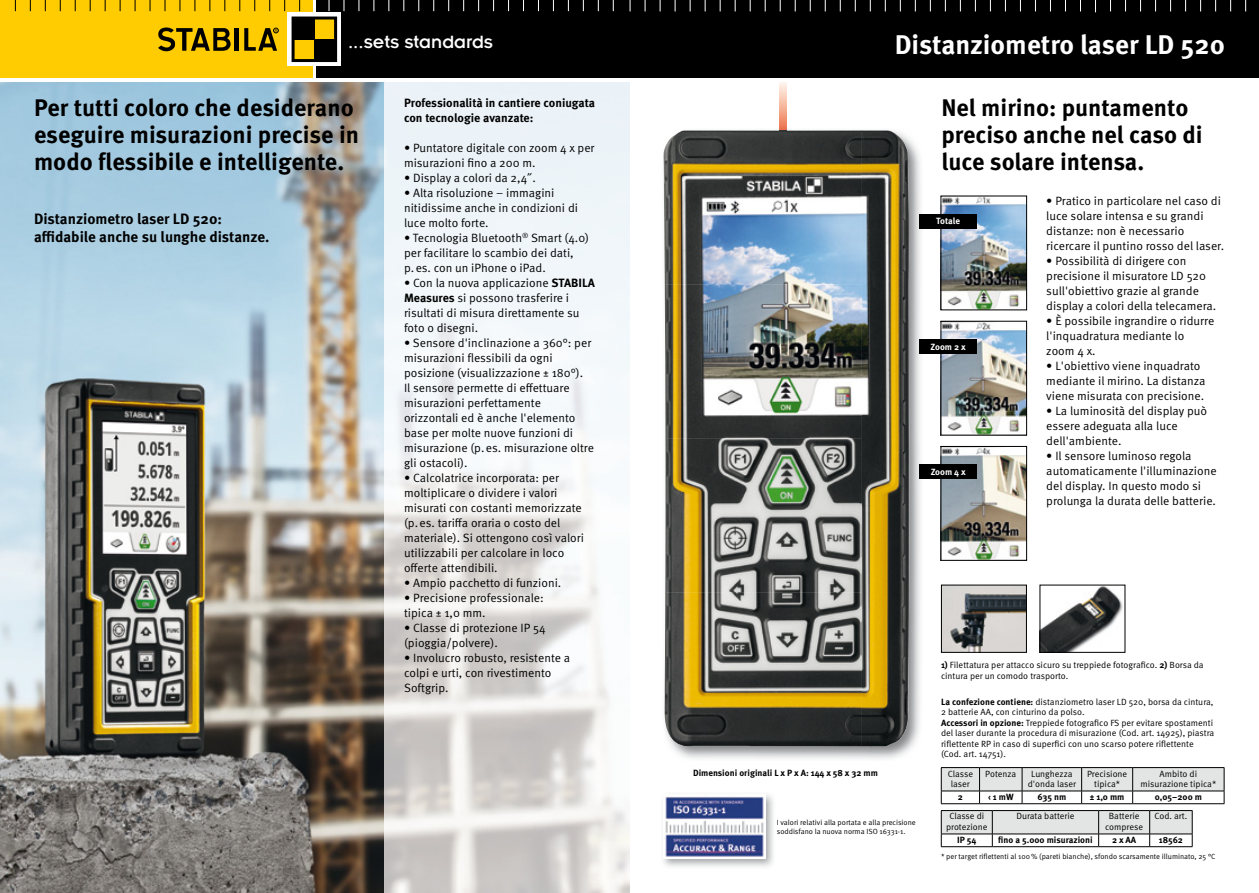
<style>
.page{position:relative;width:1259px;height:893px;background:#fff}
.page>*{position:absolute;margin:0;border:0;box-sizing:border-box;transform-origin:0 0}
.t1{font:700 27px "Meta Pro";color:#fff}
.t2{font:700 24px/27px "Meta Pro";color:#000}
.t3{font:19.5px "Insignia";color:#fff}
.t4{font:700 15px/18px "Meta Pro";letter-spacing:-.005em;color:#000}
.t5{font:12px/15px "Meta Pro";color:#000}
.t6{font:700 12px/15px "Meta Pro";color:#000}
.t7{font:9px/10.5px "Meta Pro";color:#000;text-align:center}
.t8{font:700 9px "Meta Pro";color:#000}
.t9{font:700 9px "Meta Pro";letter-spacing:-.005em;color:#fff}
.t10{font:7.5px/9px "Meta Pro";color:#000}
.s1{font-weight:700}
</style>
<div class="page">
<svg style="left:312px;top:0;width:1px;height:78px"></svg>
<div style="left:316px;top:0;width:313px;height:78px;background:#000"></div>
<div style="left:0;top:0;width:312px;height:78px;background:#fecc00"></div>
<div style="left:288px;top:13px;width:53px;height:53px;background:linear-gradient(to right,#fff,#fff)"></div>
<div style="left:293px;top:39px;width:21px;height:22px;background:#fecc00"></div>
<div style="left:314px;top:18px;width:21px;height:21px;background:#fecc00"></div>
<div style="left:293px;top:18px;width:21px;height:21px;background:#000"></div>
<div style="left:314px;top:39px;width:21px;height:22px;background:#000"></div>
<div style="left:291px;top:17px;width:46px;height:45px;border:3px solid #000"></div>
<svg style="left:244px;top:28px;width:34px;height:23px"></svg>
<div style="left:234px;top:28px;width:5px;height:23px;background:#000"></div>
<svg style="left:158px;top:27px;width:73px;height:25px"></svg>
<div style="left:629px;top:0;width:630px;height:78px;background:#000"></div>
<svg style="left:1095px;top:0;width:1px;height:12px"></svg>
<img style="left:0;top:82px;width:629px;height:811px">
<svg style="left:780px;top:82px;width:6px;height:45px"></svg>
<img style="left:682px;top:127px;width:238px;height:52px">
<img style="left:871px;top:179px;width:53px;height:580px">
<svg style="left:780px;top:127px;width:6px;height:4px"></svg>
<img style="left:663px;top:131px;width:246px;height:615px">
<img style="left:780px;top:131px;width:6px;height:23px">
<img style="left:942px;top:198px;width:83px;height:110px">
<div style="left:940px;top:196px;width:87px;height:114px;border:1px solid #000"></div>
<div style="left:919px;top:214px;width:58px;height:14px;background:#000"></div>
<img style="left:942px;top:323px;width:83px;height:110px">
<div style="left:940px;top:321px;width:87px;height:114px;border:1px solid #000"></div>
<div style="left:919px;top:339px;width:58px;height:15px;background:#000"></div>
<img style="left:942px;top:448px;width:83px;height:111px">
<div style="left:940px;top:446px;width:87px;height:115px;border:1px solid #000"></div>
<div style="left:919px;top:464px;width:58px;height:15px;background:#000"></div>
<img style="left:663px;top:794px;width:110px;height:73px">
<img style="left:663px;top:795px;width:102px;height:64px">
<img style="left:1041px;top:587px;width:82px;height:64px">
<div style="left:1039px;top:585px;width:86px;height:68px;border:1px solid #000"></div>
<img style="left:943px;top:587px;width:81px;height:64px">
<div style="left:941px;top:585px;width:85px;height:68px;border:1px solid #000"></div>
<hr style="left:941px;top:767px;width:38px;height:1px;background:#000">
<hr style="left:979px;top:767px;width:43px;height:1px;background:#000">
<hr style="left:1022px;top:767px;width:59px;height:1px;background:#000">
<hr style="left:1081px;top:767px;width:51px;height:1px;background:#000">
<hr style="left:1132px;top:767px;width:92px;height:1px;background:#000">
<svg style="left:941px;top:768px;width:283px;height:36px"></svg>
<hr style="left:1132px;top:803px;width:92px;height:1px;background:#000">
<svg style="left:941px;top:810px;width:252px;height:37px"></svg>
<hr style="left:941px;top:846px;width:51px;height:1px;background:#000">
<hr style="left:992px;top:846px;width:106px;height:1px;background:#000">
<hr style="left:1098px;top:846px;width:51px;height:1px;background:#000">
<hr style="left:1149px;top:846px;width:43px;height:1px;background:#000">
<h3 class="t3" style="left:348px;top:32px;width:146px">...sets standards</h3>
<h1 class="t1" style="left:894px;top:28px;width:332px">Distanziometro laser LD 520</h1>
<p class="t6" style="left:404px;top:95px;width:193px">Professionalità in cantiere coniugata con tecnologie avanzate:</p>
<p class="t5" style="left:404px;top:140px;width:192px">• Puntatore digitale con zoom 4 x per misurazioni fino a 200 m.</p>
<p class="t5" style="left:404px;top:170px;width:133px">• Display a colori da 2,4˝.</p>
<p class="t5" style="left:404px;top:185px;width:175px">• Alta risoluzione – immagini nitidissime anche in condizioni di luce molto forte.</p>
<p class="t5" style="left:404px;top:230px;width:187px">• Tecnologia Bluetooth<sup>®</sup> Smart (4.0) per facilitare lo scambio dei dati,<br>p. es. con un iPhone o iPad.</p>
<p class="t5" style="left:404px;top:275px;width:192px">• Con la nuova applicazione <span class="s1">STABILA<br>Measures</span> si possono trasferire i risultati di misura direttamente su foto o disegni.</p>
<p class="t5" style="left:404px;top:335px;width:191px">• Sensore d'inclinazione a 360°: per misurazioni flessibili da ogni posizione (visualizzazione ± 180°).<br>Il sensore permette di effettuare misurazioni perfettamente orizzontali ed è anche l'elemento base per molte nuove funzioni di misurazione (p. es. misurazione oltre gli ostacoli).</p>
<p class="t5" style="left:404px;top:470px;width:181px">• Calcolatrice incorporata: per moltiplicare o dividere i valori misurati con costanti memorizzate (p. es. tariffa oraria o costo del materiale). Si ottengono così valori utilizzabili per calcolare in loco offerte attendibili.</p>
<p class="t5" style="left:404px;top:575px;width:159px">• Ampio pacchetto di funzioni.</p>
<p class="t5" style="left:404px;top:590px;width:141px">• Precisione professionale: tipica ± 1,0 mm.</p>
<p class="t5" style="left:404px;top:620px;width:143px">• Classe di protezione IP 54 (pioggia/polvere).</p>
<p class="t5" style="left:404px;top:650px;width:168px">• Involucro robusto, resistente a colpi e urti, con rivestimento<br>Softgrip.</p>
<h2 class="t2" style="left:34px;top:94px;width:327px">Per tutti coloro che desiderano eseguire misurazioni precise in modo flessibile e intelligente.</h2>
<h2 class="t2" style="left:941px;top:94px;width:263px">Nel mirino: puntamento preciso anche nel caso di luce solare intensa.</h2>
<p class="t5" style="left:1046px;top:193px;width:179px">• Pratico in particolare nel caso di luce solare intensa e su grandi distanze: non è necessario ricercare il puntino rosso del laser.</p>
<p class="t5" style="left:1046px;top:253px;width:172px">• Possibilità di dirigere con precisione il misuratore LD 520 sull'obiettivo grazie al grande display a colori della telecamera.</p>
<p class="t5" style="left:1046px;top:313px;width:169px">• È possibile ingrandire o ridurre l'inquadratura mediante lo zoom 4 x.</p>
<p class="t5" style="left:1046px;top:358px;width:161px">• L'obiettivo viene inquadrato mediante il mirino. La distanza viene misurata con precisione.</p>
<p class="t5" style="left:1046px;top:403px;width:162px">• La luminosità del display può essere adeguata alla luce dell'ambiente.</p>
<p class="t5" style="left:1046px;top:448px;width:172px">• Il sensore luminoso regola automaticamente l'illuminazione del display. In questo modo si prolunga la durata delle batterie.</p>
<p class="t4" style="left:34px;top:210px;width:237px">Distanziometro laser LD 520: affidabile anche su lunghe distanze.</p>
<p class="t9" style="left:936px;top:216px;width:25px">Totale</p>
<p class="t9" style="left:930px;top:341px;width:37px">Zoom 2 x</p>
<p class="t9" style="left:930px;top:466px;width:36px">Zoom 4 x</p>
<p class="t7" style="left:941px;top:660px;width:264px;text-align:left"><span class="s1">1)</span> Filettatura per attacco sicuro su treppiede fotografico. <span class="s1">2)</span> Borsa da cintura per un comodo trasporto.</p>
<p class="t8" style="left:693px;top:767px;width:187px">Dimensioni originali L x P x A: 144 x 58 x 32 mm</p>
<p class="t10" style="left:777px;top:818px;width:140px">I valori relativi alla portata e alla precisione soddisfano la nuova norma ISO 16331-1.</p>
<p class="t7" style="left:941px;top:697px;width:275px;text-align:left"><span class="s1">La confezione contiene:</span> distanziometro laser LD 520, borsa da cintura, 2 batterie AA, con cinturino da polso.<br><span class="s1">Accessori in opzione:</span> Treppiede fotografico FS per evitare spostamenti del laser durante la procedura di misurazione (Cod. art. 14925), piastra riflettente RP in caso di superfici con uno scarso potere riflettente (Cod. art. 14751).</p>
<p class="t7" style="left:947px;top:768px;width:27px">Classe laser</p>
<p class="t7" style="left:985px;top:768px;width:33px">Potenza</p>
<p class="t7" style="left:1027px;top:768px;width:50px">Lunghezza d'onda laser</p>
<p class="t7" style="left:1087px;top:768px;width:42px">Precisione tipica*</p>
<p class="t7" style="left:1140px;top:768px;width:77px">Ambito di misurazione tipica*</p>
<p class="t8" style="left:958px;top:791px;width:7px">2</p>
<p class="t8" style="left:988px;top:791px;width:27px">‹ 1 mW</p>
<p class="t8" style="left:1037px;top:791px;width:30px">635 nm</p>
<p class="t8" style="left:1089px;top:791px;width:36px">± 1,0 mm</p>
<p class="t8" style="left:1154px;top:791px;width:49px">0,05–200 m</p>
<p class="t7" style="left:946px;top:811px;width:43px">Classe di protezione</p>
<p class="t7" style="left:1016px;top:811px;width:60px">Durata batterie</p>
<p class="t7" style="left:1105px;top:811px;width:39px">Batterie comprese</p>
<p class="t7" style="left:1154px;top:811px;width:34px">Cod. art.</p>
<p class="t8" style="left:957px;top:834px;width:21px">IP 54</p>
<p class="t8" style="left:998px;top:834px;width:96px">fino a 5.000 misurazioni</p>
<p class="t8" style="left:1112px;top:834px;width:26px">2 x AA</p>
<p class="t8" style="left:1159px;top:834px;width:26px">18562</p>
<p class="t10" style="left:941px;top:852px;width:276px">* per target riflettenti al 100 % (pareti bianche), sfondo scarsamente illuminato, 25 °C</p>
</div>
